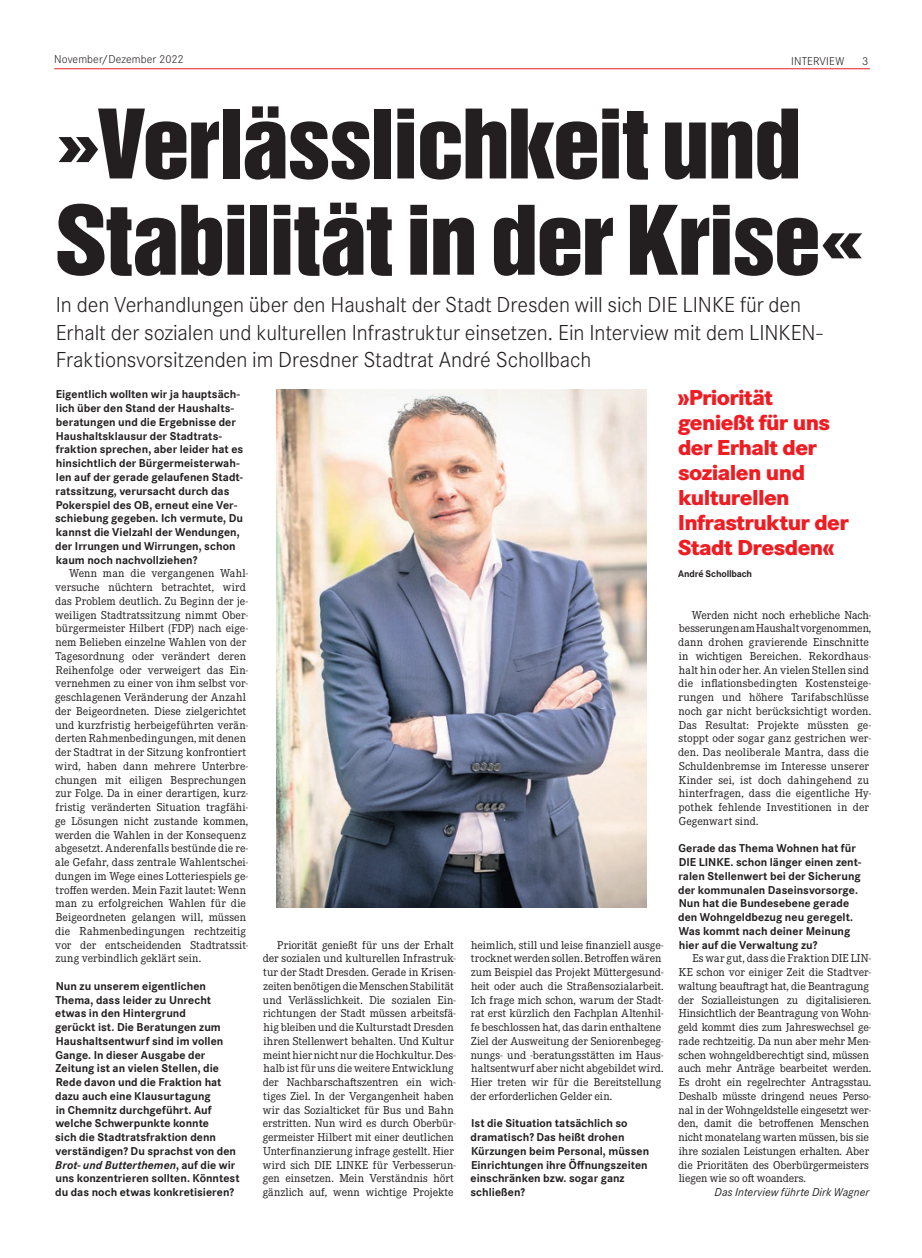
<style>
.page{position:relative;width:922px;height:1258px;background:#fff}
.page>*{position:absolute;margin:0;border:0;box-sizing:border-box;transform-origin:0 0}
.t1{font:87.5px/96.2px "Helvetica Inserat";letter-spacing:-.025em;color:#231f20;scale:1.1 1}
.t2{font:300 22.5px/27.5px "Corporate S Pro";letter-spacing:-.005em;color:#231f20}
.t3{font:800 22.5px/25px "Corporate S Pro";letter-spacing:-.03em;color:#ee1d23}
.t4{font:11.88px/13.8px "Corporate E Pro";color:#231f20}
.t5{font:700 11.88px/13.8px "Corporate S Pro";letter-spacing:.005em;color:#231f20}
.t6{font:300 11.88px "Corporate S Pro";letter-spacing:.005em;color:#231f20}
.t7{font:italic 11.88px "Corporate S Pro";letter-spacing:.005em;color:#231f20}
.t8{font:700 10px "Corporate S Pro";letter-spacing:-.015em;color:#231f20}
.s1{font-style:italic}
</style>
<div class="page">
<hr style="left:54px;top:68px;width:815px;height:1px;background:#ee1d23">
<img style="left:276px;top:389px;width:370px;height:518px">
<p class="t6" style="left:54px;top:51px;width:131px">November/Dezember 2022</p>
<p class="t6" style="left:791px;top:52px;width:54px">INTERVIEW</p>
<p class="t6" style="left:862px;top:52px;width:8px">3</p>
<h1 class="t1" style="left:54px;top:98px;width:739px">»Verlässlichkeit und<br>Stabilität in der Krise«</h1>
<p class="t2" style="left:56px;top:290px;width:768px">In den Verhandlungen über den Haushalt der Stadt Dresden will sich DIE LINKE für den<br>Erhalt der sozialen und kulturellen Infrastruktur einsetzen. Ein Interview mit dem LINKEN-<br>Fraktionsvorsitzenden im Dresdner Stadtrat André Schollbach</p>
<p class="t5" style="left:55px;top:387px;width:190px">Eigentlich wollten wir ja hauptsäch&shy;lich über den Stand der Haushalts&shy;beratungen und die Ergebnisse der Haushaltsklausur der Stadtrats&shy;fraktion sprechen, aber leider hat es hinsichtlich der Bürgermeisterwah&shy;len auf der gerade gelaufenen Stadt&shy;ratssitzung, verursacht durch das Pokerspiel des OB, erneut eine Ver&shy;schiebung gegeben. Ich vermute, Du kannst die Vielzahl der Wendungen, der Irrungen und Wirrungen, schon kaum noch nachvollziehen?</p>
<p class="t4" style="left:55px;top:566px;width:195px;text-indent:14px">Wenn man die vergangenen Wahl&shy;versuche nüchtern betrachtet, wird das Problem deutlich. Zu Beginn der je&shy;weiligen Stadtratssitzung nimmt Ober&shy;bürgermeister Hilbert (FDP) nach eige&shy;nem Belieben einzelne Wahlen von der Tagesordnung oder verändert deren Reihenfolge oder verweigert das Ein&shy;vernehmen zu einer von ihm selbst vor&shy;geschlagenen Veränderung der Anzahl der Beigeordneten. Diese zielgerichtet und kurzfristig herbeigeführten verän&shy;derten Rahmenbedingungen, mit denen der Stadtrat in der Sitzung konfrontiert wird, haben dann mehrere Unterbre&shy;chungen mit eiligen Besprechungen zur Folge. Da in einer derartigen, kurz&shy;fristig veränderten Situation tragfähi&shy;ge Lösungen nicht zustande kommen, werden die Wahlen in der Konsequenz abgesetzt. Anderenfalls bestünde die re&shy;ale Gefahr, dass zentrale Wahlentschei&shy;dungen im Wege eines Lotteriespiels ge&shy;troffen werden. Mein Fazit lautet: Wenn man zu erfolgreichen Wahlen für die Beigeordneten gelangen will, müssen die Rahmenbedingungen rechtzeitig vor der entscheidenden Stadtratssit&shy;zung verbindlich geklärt sein.</p>
<p class="t5" style="left:55px;top:978px;width:186px">Nun zu unserem eigentlichen<br>Thema, dass leider zu Unrecht etwas in den Hintergrund<br>gerückt ist. Die Beratungen zum<br>Haushaltsentwurf sind im vollen<br>Gange. In dieser Ausgabe der<br>Zeitung ist an vielen Stellen, die<br>Rede davon und die Fraktion hat dazu auch eine Klausurtagung<br>in Chemnitz durchgeführt. Auf welche Schwerpunkte konnte<br>sich die Stadtratsfraktion denn verständigen? Du sprachst von den<br><span class="s1">Brot- und Butterthemen</span>, auf die wir uns konzentrieren sollten. Könntest du das noch etwas konkretisieren?</p>
<p class="t4" style="left:263px;top:937px;width:194px;text-indent:14px">Priorität genießt für uns der Erhalt der sozialen und kulturellen Infrastruk&shy;tur der Stadt Dresden. Gerade in Krisen&shy;zeiten benötigen die Menschen Stabilität und Verlässlichkeit. Die sozialen Ein&shy;richtungen der Stadt müssen arbeitsfä&shy;hig bleiben und die Kulturstadt Dresden ihren Stellenwert behalten. Und Kultur meint hier nicht nur die Hochkultur. Des&shy;halb ist für uns die weitere Entwicklung der Nachbarschaftszentren ein wich&shy;tiges Ziel. In der Vergangenheit haben wir das Sozialticket für Bus und Bahn erstritten. Nun wird es durch Oberbür&shy;germeister Hilbert mit einer deutlichen Unterfinanzierung infrage gestellt. Hier wird sich DIE LINKE für Verbesserun&shy;gen einsetzen. Mein Verständnis hört gänzlich auf, wenn wichtige Projekte</p>
<p class="t4" style="left:470px;top:937px;width:195px">heimlich, still und leise finanziell ausge&shy;trocknet werden sollen. Betroffen wären zum Beispiel das Projekt Müttergesund&shy;heit oder auch die Straßensozialarbeit.<br>Ich frage mich schon, warum der Stadt&shy;rat erst kürzlich den Fachplan Altenhil&shy;fe beschlossen hat, das darin enthaltene Ziel der Ausweitung der Seniorenbegeg&shy;nungs- und -beratungsstätten im Haus&shy;haltsentwurf aber nicht abgebildet wird.<br>Hier treten wir für die Bereitstellung der erforderlichen Gelder ein.</p>
<p class="t5" style="left:470px;top:1115px;width:180px">Ist die Situation tatsächlich so dramatisch? Das heißt drohen<br>Kürzungen beim Personal, müssen<br>Einrichtungen ihre Öffnungszeiten einschränken bzw. sogar ganz schließen?</p>
<h2 class="t3" style="left:676px;top:383px;width:173px">»Priorität genießt für uns der Erhalt der sozialen und kulturellen<br>Infrastruktur der<br>Stadt Dresden«</h2>
<p class="t8" style="left:678px;top:566px;width:75px">André Schollbach</p>
<p class="t4" style="left:678px;top:607px;width:195px;text-indent:14px">Werden nicht noch erhebliche Nach&shy;besserungen am Haushalt vorgenommen, dann drohen gravierende Einschnitte in wichtigen Bereichen. Rekordhaus&shy;halt hin oder her. An vielen Stellen sind die inflationsbedingten Kostensteige&shy;rungen und höhere Tarifabschlüsse noch gar nicht berücksichtigt worden.<br>Das Resultat: Projekte müssten ge&shy;stoppt oder sogar ganz gestrichen wer&shy;den. Das neoliberale Mantra, dass die Schuldenbremse im Interesse unserer Kinder sei, ist doch dahingehend zu hinterfragen, dass die eigentliche Hy&shy;pothek fehlende Investitionen in der Gegenwart sind.</p>
<p class="t5" style="left:678px;top:840px;width:184px">Gerade das Thema Wohnen hat für<br>DIE LINKE. schon länger einen zent&shy;ralen Stellenwert bei der Sicherung der kommunalen Daseinsvorsorge.<br>Nun hat die Bundesebene gerade den Wohngeldbezug neu geregelt.<br>Was kommt nach deiner Meinung hier auf die Verwaltung zu?</p>
<p class="t4" style="left:678px;top:951px;width:195px;text-indent:14px">Es war gut, dass die Fraktion DIE LIN-KE schon vor einiger Zeit die Stadtver&shy;waltung beauftragt hat, die Beantragung der Sozialleistungen zu digitalisieren.<br>Hinsichtlich der Beantragung von Wohn&shy;geld kommt dies zum Jahreswechsel ge&shy;rade rechtzeitig. Da nun aber mehr Men&shy;schen wohngeldberechtigt sind, müssen auch mehr Anträge bearbeitet werden.<br>Es droht ein regelrechter Antragsstau.<br>Deshalb müsste dringend neues Perso&shy;nal in der Wohngeldstelle eingesetzt wer&shy;den, damit die betroffenen Menschen nicht monatelang warten müssen, bis sie ihre sozialen Leistungen erhalten. Aber die Prioritäten des Oberbürgermeisters liegen wie so oft woanders.</p>
<p class="t7" style="left:714px;top:1183px;width:156px">Das Interview führte Dirk Wagner</p>
</div>
